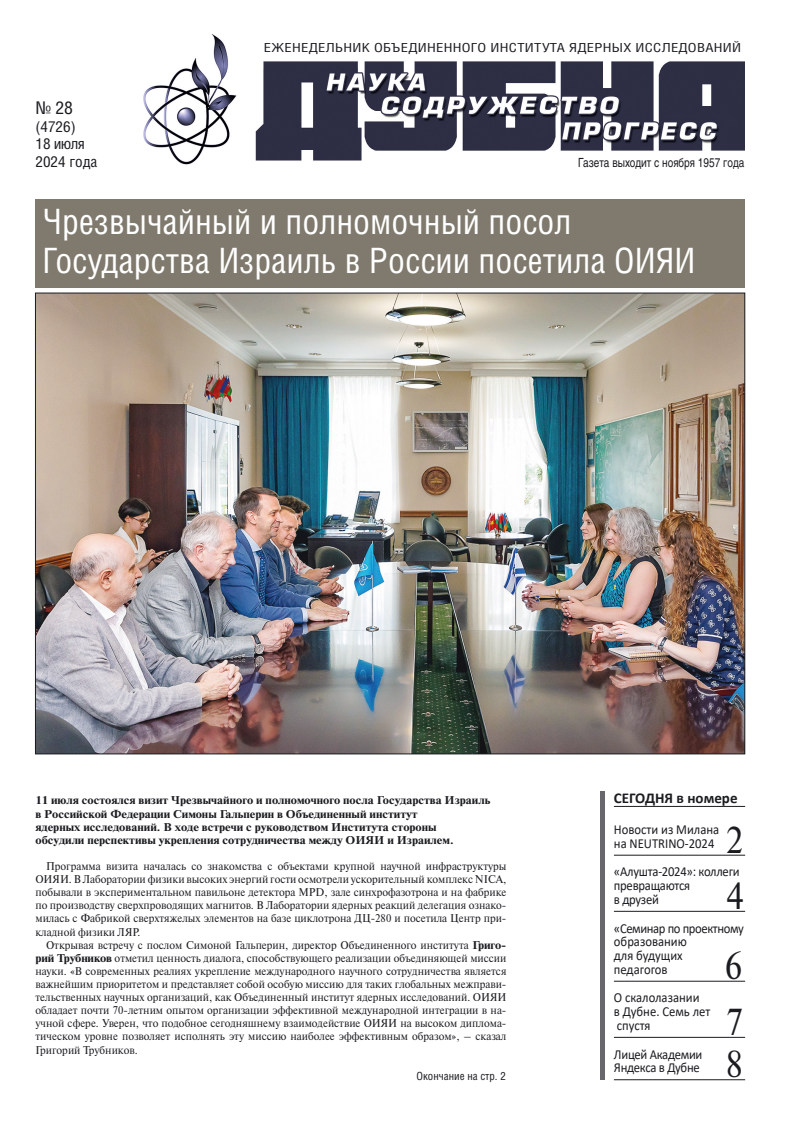
<style>
.page{position:relative;width:798px;height:1134px;background:#fff}
.page>*{position:absolute;margin:0;border:0;box-sizing:border-box;transform-origin:0 0}
.t1{font:37.5px "Newton C";color:#1b1c20;scale:.92 1}
.t2{font:35px/38.8px "Helios Cond C";color:#fff}
.t3{font:17.5px "Helios Cond C";color:#1b1c20;scale:1.05 1}
.t4{font:15px/17.5px "Helios Cond C";color:#1b1c20;scale:1.05 1}
.t5{font:700 15px "Calibri";color:#1b1c20}
.t6{font:13.75px/13.8px "Calibri";letter-spacing:-.015em;color:#1b1c20;scale:.92 1}
.t7{font:12.5px "Helios Cond C";letter-spacing:.02em;color:#1b1c20;scale:1.2 1}
.t8{font:12.5px "Helios C";color:#1b1c20;scale:.8 1}
.t9{font:11.25px/13.1px "Newton C";color:#1b1c20;text-align:justify;scale:.95 1}
.t10{font:700 11.25px/13.1px "Newton C";color:#1b1c20;scale:1.1 1}
.t11{font:11.25px "Helios Cond C";color:#1b1c20}
.s1{font-weight:700}
</style>
<div class="page">
<img style="left:255px;top:61px;width:489px;height:100px">
<img style="left:143px;top:34px;width:94px;height:131px">
<hr style="left:613px;top:806px;width:131px;height:1px;background:#1b1c20">
<hr style="left:613px;top:855px;width:131px;height:1px;background:#1b1c20">
<hr style="left:613px;top:911px;width:131px;height:1px;background:#1b1c20">
<hr style="left:613px;top:981px;width:131px;height:1px;background:#1b1c20">
<hr style="left:613px;top:1037px;width:131px;height:1px;background:#1b1c20">
<hr style="left:613px;top:1079px;width:131px;height:1px;background:#1b1c20">
<div style="left:600px;top:791px;width:5px;height:289px;background:#68676c"></div>
<img style="left:37px;top:295px;width:705px;height:457px">
<div style="left:35px;top:200px;width:709px;height:88px;background:#7f7a6d"></div>
<h3 class="t3" style="left:35px;top:97px;width:37px">№ 28</h3>
<h3 class="t4" style="left:35px;top:117px;width:61px">(4726)<br>18 июля<br>2024 года</h3>
<p class="t7" style="left:264px;top:40px;width:399px">ЕЖЕНЕДЕЛЬНИК ОБЪЕДИНЕННОГО ИНСТИТУТА ЯДЕРНЫХ ИССЛЕДОВАНИЙ</p>
<p class="t8" style="left:578px;top:155px;width:209px">Газета выходит с ноября 1957 года</p>
<h2 class="t2" style="left:43px;top:202px;width:654px">Чрезвычайный и полномочный посол<br>Государства Израиль в России посетила ОИЯИ</h2>
<p class="t10" style="left:35px;top:794px;width:415px">11 июля состоялся визит Чрезвычайного и полномочного посла Государства Израиль в Российской Федерации Симоны Гальперин в Объединенный институт<br>ядерных исследований. В ходе встречи с руководством Института стороны<br>обсудили перспективы укрепления сотрудничества между ОИЯИ и Израилем.</p>
<p class="t9" style="left:35px;top:860px;width:497px;text-indent:11px">Программа визита началась со знакомства с объектами крупной научной инфраструктуры ОИЯИ. В Лаборатории физики высоких энергий гости осмотрели ускорительный комплекс NICA, побывали в экспериментальном павильоне детектора MPD, зале синхрофазотрона и на фабрике по производству сверхпроводящих магнитов. В Лаборатории ядерных реакций делегация ознако&shy;милась с Фабрикой сверхтяжелых элементов на базе циклотрона ДЦ-280 и посетила Центр при&shy;кладной физики ЛЯР.</p>
<p class="t9" style="left:35px;top:938px;width:497px;text-indent:11px">Открывая встречу с послом Симоной Гальперин, директор Объединенного института <span class="s1">Григо&shy;рий Трубников</span> отметил ценность диалога, способствующего реализации объединяющей миссии науки. «В современных реалиях укрепление международного научного сотрудничества является важнейшим приоритетом и представляет собой особую миссию для таких глобальных межправи&shy;тельственных научных организаций, как Объединенный институт ядерных исследований. ОИЯИ обладает почти 70-летним опытом организации эффективной международной интеграции в на&shy;учной сфере. Уверен, что подобное сегодняшнему взаимодействие ОИЯИ на высоком диплома&shy;тическом уровне позволяет исполнять эту миссию наиболее эффективным образом», – сказал Григорий Трубников.</p>
<p class="t11" style="left:416px;top:1069px;width:91px">Окончание на стр. 2</p>
<h3 class="t5" style="left:613px;top:787px;width:125px">СЕГОДНЯ в номере</h3>
<p class="t6" style="left:613px;top:822px;width:116px">Новости из Милана на NEUTRINO-2024</p>
<h1 class="t1" style="left:725px;top:819px;width:20px">2</h1>
<p class="t6" style="left:613px;top:865px;width:138px">«Алушта-2024»: коллеги превращаются<br>в друзей</p>
<h1 class="t1" style="left:726px;top:876px;width:20px">4</h1>
<p class="t6" style="left:613px;top:921px;width:143px">«Семинар по проектному образованию<br>для будущих<br>педагогов</p>
<h1 class="t1" style="left:725px;top:945px;width:20px">6</h1>
<p class="t6" style="left:613px;top:991px;width:106px">О скалолазании<br>в Дубне. Семь лет спустя</p>
<h1 class="t1" style="left:726px;top:1002px;width:20px">7</h1>
<p class="t6" style="left:613px;top:1047px;width:98px">Лицей Академии<br>Яндекса в Дубне</p>
<h1 class="t1" style="left:725px;top:1044px;width:20px">8</h1>
</div>
